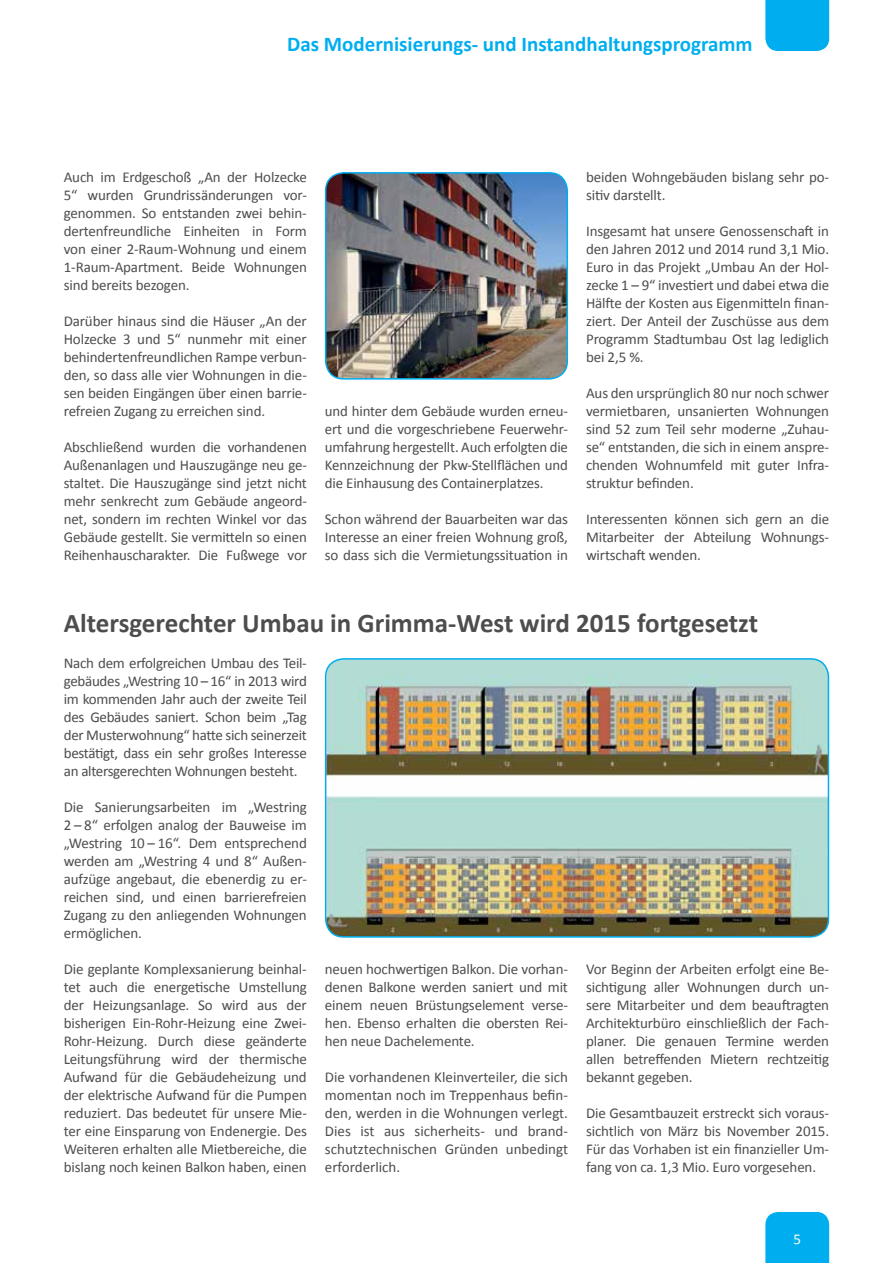
<style>
.page{position:relative;width:893px;height:1263px;background:#fff}
.page>*{position:absolute;margin:0;border:0;box-sizing:border-box;transform-origin:0 0}
.t1{font:700 27px "Calibri";color:#4d4d4f}
.t2{font:700 21px "Calibri";color:#00aeef}
.t3{font:15px/18px "Calibri";letter-spacing:-.01em;color:#4d4d4f;text-align:justify}
.t4{font:15px "Calibri";color:#fff}
</style>
<div class="page">
<div style="left:765px;top:1212px;width:64px;height:51px;background:#00aeef"></div>
<div style="left:765px;top:0;width:64px;height:51px;background:#00aeef"></div>
<img style="left:326px;top:659px;width:502px;height:278px">
<div style="left:325px;top:658px;width:504px;height:280px;border:2px solid #00aeef;border-radius:18px"></div>
<img style="left:326px;top:173px;width:241px;height:206px">
<div style="left:325px;top:172px;width:243px;height:208px;border:2px solid #00aeef;border-radius:18px"></div>
<h2 class="t2" style="left:287px;top:31px;width:467px">Das Modernisierungs- und Instandhaltungsprogramm</h2>
<p class="t3" style="left:64px;top:168px;width:245px">Auch im Erdgeschoß „An der Holzecke 5“ wurden Grundrissänderungen vor&shy;genommen. So entstanden zwei behin&shy;dertenfreundliche Einheiten in Form von einer 2-Raum-Wohnung und einem 1-Raum-Apartment. Beide Wohnungen sind bereits bezogen.</p>
<p class="t3" style="left:64px;top:312px;width:245px">Darüber hinaus sind die Häuser „An der Holzecke 3 und 5“ nunmehr mit einer behindertenfreundlichen Rampe verbun&shy;den, so dass alle vier Wohnungen in die&shy;sen beiden Eingängen über einen barrie&shy;refreien Zugang zu erreichen sind.</p>
<p class="t3" style="left:64px;top:438px;width:245px">Abschließend wurden die vorhandenen Außenanlagen und Hauszugänge neu ge&shy;staltet. Die Hauszugänge sind jetzt nicht mehr senkrecht zum Gebäude angeord&shy;net, sondern im rechten Winkel vor das Gebäude gestellt. Sie vermitteln so einen Reihenhauscharakter. Die Fußwege vor</p>
<p class="t3" style="left:325px;top:402px;width:245px">und hinter dem Gebäude wurden erneu&shy;ert und die vorgeschriebene Feuerwehr&shy;umfahrung hergestellt. Auch erfolgten die Kennzeichnung der Pkw-Stellflächen und die Einhausung des Containerplatzes.</p>
<p class="t3" style="left:325px;top:510px;width:245px">Schon während der Bauarbeiten war das Interesse an einer freien Wohnung groß, so dass sich die Vermietungssituation in</p>
<p class="t3" style="left:586px;top:168px;width:245px">beiden Wohngebäuden bislang sehr po&shy;sitiv darstellt.</p>
<p class="t3" style="left:586px;top:222px;width:245px">Insgesamt hat unsere Genossenschaft in den Jahren 2012 und 2014 rund 3,1 Mio.<br>Euro in das Projekt „Umbau An der Hol&shy;zecke 1 – 9“ investiert und dabei etwa die Hälfte der Kosten aus Eigenmitteln finan&shy;ziert. Der Anteil der Zuschüsse aus dem Programm Stadtumbau Ost lag lediglich bei 2,5 %.</p>
<p class="t3" style="left:586px;top:384px;width:245px">Aus den ursprünglich 80 nur noch schwer vermietbaren, unsanierten Wohnungen sind 52 zum Teil sehr moderne „Zuhau&shy;se“ entstanden, die sich in einem anspre&shy;chenden Wohnumfeld mit guter Infra&shy;struktur befinden.</p>
<p class="t3" style="left:586px;top:510px;width:245px">Interessenten können sich gern an die Mitarbeiter der Abteilung Wohnungs&shy;wirtschaft wenden.</p>
<h1 class="t1" style="left:64px;top:605px;width:696px">Altersgerechter Umbau in Grimma-West wird 2015 fortgesetzt</h1>
<p class="t3" style="left:64px;top:654px;width:245px">Nach dem erfolgreichen Umbau des Teil&shy;gebäudes „Westring 10 – 16“ in 2013 wird im kommenden Jahr auch der zweite Teil des Gebäudes saniert. Schon beim „Tag der Musterwohnung“ hatte sich seinerzeit bestätigt, dass ein sehr großes Interesse an altersgerechten Wohnungen besteht.</p>
<p class="t3" style="left:64px;top:798px;width:245px">Die Sanierungsarbeiten im „Westring 2 – 8“ erfolgen analog der Bauweise im „Westring 10 – 16“. Dem entsprechend werden am „Westring 4 und 8“ Außen&shy;aufzüge angebaut, die ebenerdig zu er&shy;reichen sind, und einen barrierefreien Zugang zu den anliegenden Wohnungen ermöglichen.</p>
<p class="t3" style="left:64px;top:960px;width:245px">Die geplante Komplexsanierung beinhal&shy;tet auch die energetische Umstellung der Heizungsanlage. So wird aus der bisherigen Ein-Rohr-Heizung eine Zwei-Rohr-Heizung. Durch diese geänderte Leitungsführung wird der thermische Aufwand für die Gebäudeheizung und der elektrische Aufwand für die Pumpen reduziert. Das bedeutet für unsere Mie&shy;ter eine Einsparung von Endenergie. Des Weiteren erhalten alle Mietbereiche, die bislang noch keinen Balkon haben, einen</p>
<p class="t3" style="left:325px;top:960px;width:245px">neuen hochwertigen Balkon. Die vorhan&shy;denen Balkone werden saniert und mit einem neuen Brüstungselement verse&shy;hen. Ebenso erhalten die obersten Rei&shy;hen neue Dachelemente.</p>
<p class="t3" style="left:325px;top:1068px;width:245px">Die vorhandenen Kleinverteiler, die sich momentan noch im Treppenhaus befin&shy;den, werden in die Wohnungen verlegt.<br>Dies ist aus sicherheits- und brand&shy;schutztechnischen Gründen unbedingt erforderlich.</p>
<p class="t3" style="left:586px;top:960px;width:245px">Vor Beginn der Arbeiten erfolgt eine Be&shy;sichtigung aller Wohnungen durch un&shy;sere Mitarbeiter und dem beauftragten Architekturbüro einschließlich der Fach&shy;planer. Die genauen Termine werden allen betreffenden Mietern rechtzeitig bekannt gegeben.</p>
<p class="t3" style="left:586px;top:1104px;width:245px">Die Gesamtbauzeit erstreckt sich voraus&shy;sichtlich von März bis November 2015.<br>Für das Vorhaben ist ein finanzieller Um&shy;fang von ca. 1,3 Mio. Euro vorgesehen.</p>
<p class="t4" style="left:794px;top:1229px;width:9px">5</p>
</div>
